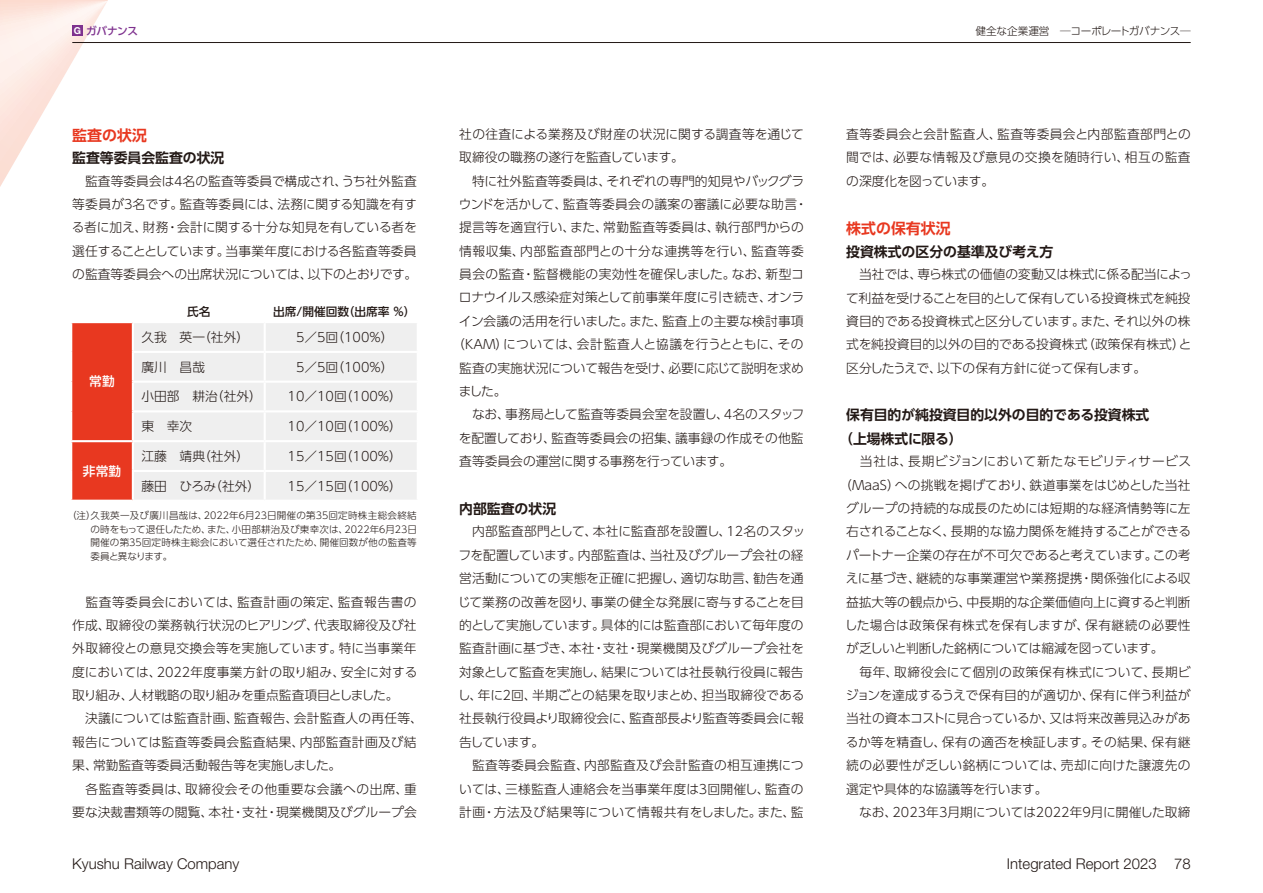
<style>
.page{position:relative;width:1263px;height:893px;background:#fff}
.page>*{position:absolute;margin:0;border:0;box-sizing:border-box;transform-origin:0 0}
.t1{font:300 14.85px "Helvetica Neue LT Std";color:#221815}
.t2{font:700 14.85px "UD Shin Go Pro De";color:#e83820}
.t3{font:700 13.8px/23.4px "UD Shin Go Pro De";color:#221815}
.t4{font:300 12.75px/23.4px "UD Shin Go Pro";color:#221815;text-align:justify}
.t5{font:300 12.75px "UD Shin Go Pro";letter-spacing:.03em;color:#221815}
.t6{font:300 12.75px "UD Shin Go Pro";letter-spacing:.02em;color:#221815}
.t7{font:300 12.75px "UD Shin Go Pro";letter-spacing:.04em;color:#221815}
.t8{font:300 12.75px "UD Shin Go Pro";letter-spacing:.025em;color:#221815}
.t9{font:300 12.75px "UD Shin Go Pro";letter-spacing:-.02em;color:#221815}
.t10{font:300 12.75px "UD Shin Go Pro";letter-spacing:.035em;color:#221815}
.t11{font:300 12.75px "UD Shin Go Pro";letter-spacing:.045em;color:#221815}
.t12{font:300 12.75px "UD Shin Go Pro";letter-spacing:-.035em;color:#221815}
.t13{font:300 12.75px "UD Shin Go Pro";letter-spacing:-.025em;color:#221815}
.t14{font:500 12.75px "UD Shin Go Pro";color:#fff}
.t15{font:500 11.7px "UD Shin Go Pro";color:#221815}
.t16{font:300 10.65px "UD Shin Go Pro";letter-spacing:-.03em;color:#221815}
.t17{font:500 10.65px "UD Shin Go Pro";letter-spacing:-.035em;color:#7e318e}
.t18{font:300 9.6px/13.8px "UD Shin Go Pro";letter-spacing:.005em;color:#221815;text-align:justify}
.s1{font-family:"Helvetica Neue LT Std";font-weight:700;font-size:9.6px;color:#fff}
</style>
<div class="page">
<svg style="left:0;top:0;width:108px;height:187px"></svg>
<hr style="left:72px;top:42px;width:1119px;height:1px;background:#221815">
<div style="left:134px;top:323px;width:283px;height:177px;background:#efefef"></div>
<div style="left:72px;top:323px;width:60px;height:177px;background:#e83820"></div>
<hr style="left:264px;top:323px;width:2px;height:28px;background:#fff">
<hr style="left:132px;top:351px;width:133px;height:2px;background:#fff">
<hr style="left:265px;top:351px;width:154px;height:2px;background:#fff">
<hr style="left:264px;top:353px;width:2px;height:28px;background:#fff">
<hr style="left:70px;top:440px;width:63px;height:2px;background:#fff">
<hr style="left:132px;top:381px;width:133px;height:2px;background:#fff">
<hr style="left:265px;top:381px;width:154px;height:2px;background:#fff">
<hr style="left:264px;top:383px;width:2px;height:27px;background:#fff">
<hr style="left:132px;top:410px;width:133px;height:2px;background:#fff">
<hr style="left:265px;top:410px;width:154px;height:2px;background:#fff">
<hr style="left:264px;top:412px;width:2px;height:28px;background:#fff">
<hr style="left:133px;top:440px;width:132px;height:2px;background:#fff">
<hr style="left:265px;top:440px;width:154px;height:2px;background:#fff">
<hr style="left:264px;top:442px;width:2px;height:28px;background:#fff">
<hr style="left:132px;top:470px;width:133px;height:2px;background:#fff">
<hr style="left:265px;top:470px;width:154px;height:2px;background:#fff">
<hr style="left:264px;top:472px;width:2px;height:28px;background:#fff">
<div style="left:72px;top:26px;width:11px;height:10px;background:#7e318e"></div>
<p class="t17" style="left:74px;top:22px;width:66px"><span class="s1">G</span> ガバナンス</p>
<p class="t16" style="left:975px;top:22px;width:217px">健全な企業運営　─コーポレートガバナンス─</p>
<p class="t2" style="left:72px;top:123px;width:76px">監査の状況</p>
<p class="t3" style="left:72px;top:146px;width:154px">監査等委員会監査の状況</p>
<p class="t4" style="left:72px;top:169px;width:347px">　監査等委員会は4名の監査等委員で構成され、うち社外監査等委員が3名です。監査等委員には、法務に関する知識を有する者に加え、財務・会計に関する十分な知見を有している者を選任することとしています。当事業年度における各監査等委員の監査等委員会への出席状況については、以下のとおりです。</p>
<p class="t14" style="left:89px;top:371px;width:27px">常勤</p>
<p class="t15" style="left:187px;top:302px;width:25px">氏名</p>
<p class="t15" style="left:273px;top:302px;width:144px">出席/開催回数（出席率 %）</p>
<p class="t4" style="left:141px;top:325px;width:109px">久我　英一（社外）</p>
<p class="t4" style="left:296px;top:325px;width:99px">5／5回（100%）</p>
<p class="t4" style="left:141px;top:355px;width:65px">廣川　昌哉</p>
<p class="t4" style="left:296px;top:355px;width:99px">5／5回（100%）</p>
<p class="t4" style="left:141px;top:384px;width:122px">小田部　耕治（社外）</p>
<p class="t4" style="left:288px;top:384px;width:116px">10／10回（100％）</p>
<p class="t4" style="left:141px;top:414px;width:53px">東　幸次</p>
<p class="t4" style="left:288px;top:414px;width:116px">10／10回（100％）</p>
<p class="t4" style="left:141px;top:444px;width:109px">江藤　靖典（社外）</p>
<p class="t4" style="left:288px;top:444px;width:116px">15／15回（100%）</p>
<p class="t4" style="left:141px;top:474px;width:120px">藤田　ひろみ（社外）</p>
<p class="t4" style="left:288px;top:474px;width:116px">15／15回（100%）</p>
<p class="t18" style="left:91px;top:508px;width:328px;text-indent:-23px">（注）久我英一及び廣川昌哉は、2022年６月23日開催の第35回定時株主総会終結の時をもって退任したため、また、小田部耕治及び東幸次は、2022年６月23日開催の第35回定時株主総会において選任されたため、開催回数が他の監査等委員と異なります。</p>
<p class="t14" style="left:83px;top:461px;width:40px">非常勤</p>
<p class="t4" style="left:72px;top:589px;width:352px;text-align:left">　監査等委員会においては、監査計画の策定、監査報告書の作成、取締役の業務執行状況のヒアリング、代表取締役及び社外取締役との意見交換会等を実施しています。特に当事業年度においては、2022年度事業方針の取り組み、安全に対する取り組み、人材戦略の取り組みを重点監査項目としました。<br>　決議については監査計画、監査報告、会計監査人の再任等、報告については監査等委員会監査結果、内部監査計画及び結果、常勤監査等委員活動報告等を実施しました。<br>　各監査等委員は、取締役会その他重要な会議への出席、重要な決裁書類等の閲覧、本社・支社・現業機関及びグループ会</p>
<p class="t4" style="left:459px;top:122px;width:346px">社の往査による業務及び財産の状況に関する調査等を通じて</p>
<p class="t4" style="left:459px;top:145px;width:226px">取締役の職務の遂行を監査しています。</p>
<p class="t4" style="left:459px;top:169px;width:346px">　特に社外監査等委員は、それぞれの専門的知見やバックグラ</p>
<p class="t8" style="left:459px;top:194px;width:350px">ウンドを活かして、監査等委員会の議案の審議に必要な助言・</p>
<p class="t6" style="left:459px;top:217px;width:346px">提言等を適宜行い、また、常勤監査等委員は、執行部門からの</p>
<p class="t7" style="left:459px;top:241px;width:346px">情報収集、内部監査部門との十分な連携等を行い、監査等委</p>
<p class="t5" style="left:459px;top:264px;width:346px">員会の監査・監督機能の実効性を確保しました。なお、新型コ</p>
<p class="t4" style="left:459px;top:285px;width:347px">ロナウイルス感染症対策として前事業年度に引き続き、オンラ</p>
<p class="t4" style="left:459px;top:309px;width:346px">イン会議の活用を行いました。また、監査上の主要な検討事項</p>
<p class="t6" style="left:452px;top:334px;width:353px">（KAM）については、会計監査人と協議を行うとともに、その</p>
<p class="t9" style="left:459px;top:357px;width:346px">監査の実施状況について報告を受け、必要に応じて説明を求め</p>
<p class="t4" style="left:459px;top:379px;width:49px">ました。</p>
<p class="t4" style="left:459px;top:402px;width:346px">　なお、事務局として監査等委員会室を設置し、4名のスタッフ</p>
<p class="t4" style="left:459px;top:426px;width:346px">を配置しており、監査等委員会の招集、議事録の作成その他監</p>
<p class="t13" style="left:459px;top:451px;width:274px">査等委員会の運営に関する事務を行っています。</p>
<p class="t3" style="left:459px;top:497px;width:98px">内部監査の状況</p>
<p class="t4" style="left:458px;top:519px;width:349px;text-align:left">　内部監査部門として、本社に監査部を設置し、12名のスタッフを配置しています。内部監査は、当社及びグループ会社の経営活動についての実態を正確に把握し、適切な助言、勧告を通じて業務の改善を図り、事業の健全な発展に寄与することを目的として実施しています。具体的には監査部において毎年度の監査計画に基づき、本社・支社・現業機関及びグループ会社を対象として監査を実施し、結果については社長執行役員に報告し、年に２回、半期ごとの結果を取りまとめ、担当取締役である社長執行役員より取締役会に、監査部長より監査等委員会に報告しています。<br>　監査等委員会監査、内部監査及び会計監査の相互連携については、三様監査人連絡会を当事業年度は3回開催し、監査の計画・方法及び結果等について情報共有をしました。また、監</p>
<p class="t4" style="left:846px;top:122px;width:346px">査等委員会と会計監査人、監査等委員会と内部監査部門との間では、必要な情報及び意見の交換を随時行い、相互の監査の深度化を図っています。</p>
<p class="t2" style="left:846px;top:216px;width:106px">株式の保有状況</p>
<p class="t3" style="left:846px;top:239px;width:208px">投資株式の区分の基準及び考え方</p>
<p class="t4" style="left:846px;top:262px;width:347px">　当社では、専ら株式の価値の変動又は株式に係る配当によって利益を受けることを目的として保有している投資株式を純投資目的である投資株式と区分しています。また、それ以外の株式を純投資目的以外の目的である投資株式（政策保有株式）と区分したうえで、以下の保有方針に従って保有します。</p>
<p class="t3" style="left:839px;top:403px;width:312px;text-indent:7px">保有目的が純投資目的以外の目的である投資株式（上場株式に限る）</p>
<p class="t5" style="left:846px;top:451px;width:346px">　当社は、長期ビジョンにおいて新たなモビリティサービス</p>
<p class="t4" style="left:839px;top:473px;width:353px">（MaaS）への挑戦を掲げており、鉄道事業をはじめとした当社</p>
<p class="t4" style="left:846px;top:496px;width:346px">グループの持続的な成長のためには短期的な経済情勢等に左</p>
<p class="t4" style="left:846px;top:519px;width:347px">右されることなく、長期的な協力関係を維持することができる</p>
<p class="t4" style="left:846px;top:543px;width:346px">パートナー企業の存在が不可欠であると考えています。この考</p>
<p class="t4" style="left:846px;top:566px;width:346px">えに基づき、継続的な事業運営や業務提携・関係強化による収</p>
<p class="t4" style="left:846px;top:589px;width:346px">益拡大等の観点から、中長期的な企業価値向上に資すると判断</p>
<p class="t7" style="left:845px;top:615px;width:347px">した場合は政策保有株式を保有しますが、保有継続の必要性</p>
<p class="t12" style="left:846px;top:638px;width:319px">が乏しいと判断した銘柄については縮減を図っています。</p>
<p class="t11" style="left:846px;top:661px;width:346px">　毎年、取締役会にて個別の政策保有株式について、長期ビ</p>
<p class="t4" style="left:846px;top:683px;width:346px">ジョンを達成するうえで保有目的が適切か、保有に伴う利益が</p>
<p class="t4" style="left:846px;top:706px;width:346px">当社の資本コストに見合っているか、又は将来改善見込みがあ</p>
<p class="t10" style="left:846px;top:732px;width:346px">るか等を精査し、保有の適否を検証します。その結果、保有継</p>
<p class="t5" style="left:846px;top:755px;width:346px">続の必要性が乏しい銘柄については、売却に向けた譲渡先の</p>
<p class="t4" style="left:846px;top:777px;width:203px">選定や具体的な協議等を行います。</p>
<p class="t4" style="left:846px;top:800px;width:346px">　なお、2023年3月期については2022年9月に開催した取締</p>
<p class="t1" style="left:72px;top:855px;width:169px">Kyushu Railway Company</p>
<p class="t1" style="left:1007px;top:855px;width:185px">Integrated Report 2023 78</p>
</div>
